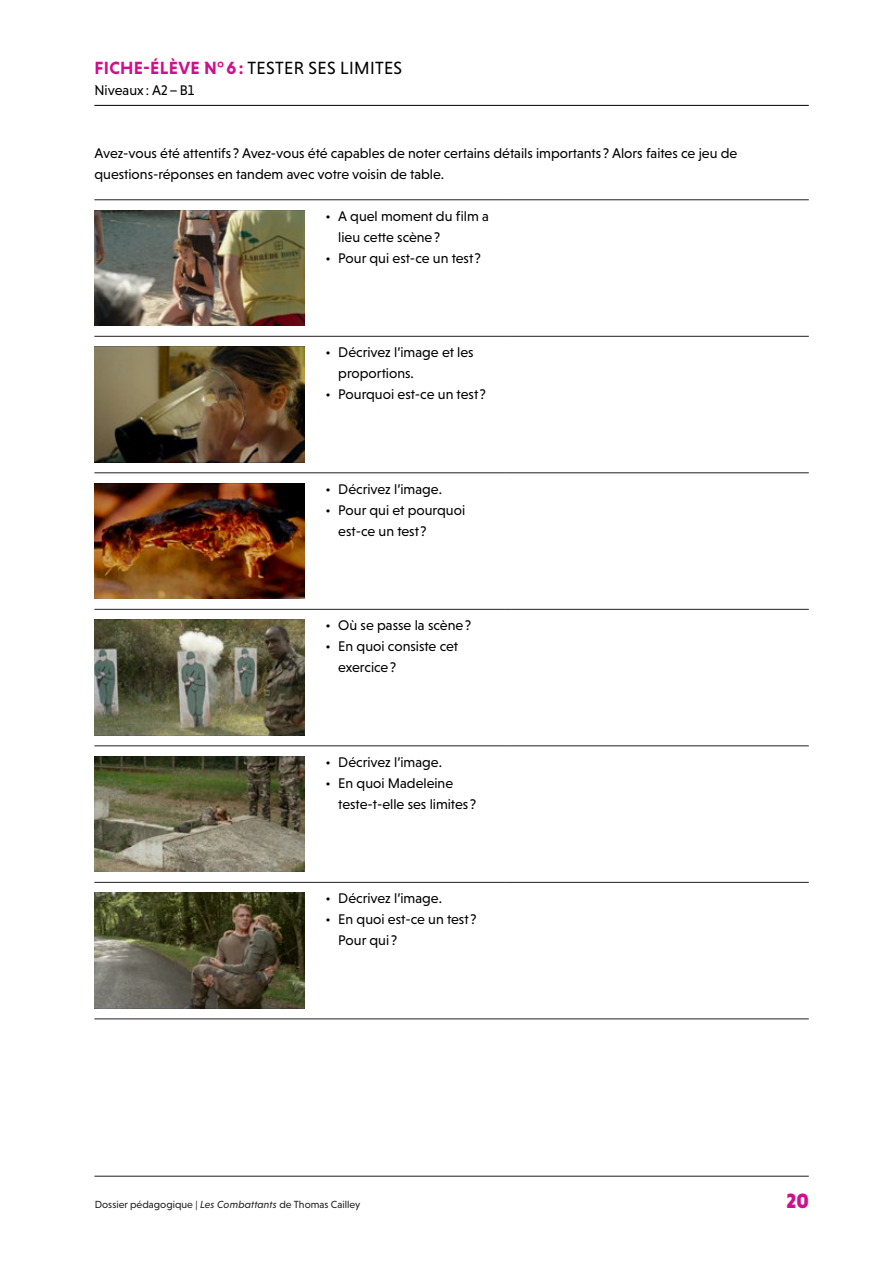
<style>
.page{position:relative;width:893px;height:1263px;background:#fff}
.page>*{position:absolute;margin:0;border:0;box-sizing:border-box;transform-origin:0 0}
.t1{font:900 21px "Niveau Grotesk";color:#cf108c}
.t2{font:18px "Niveau Grotesk";letter-spacing:.015em;color:#000}
.t3{font:14.25px/21px "Niveau Grotesk";color:#000}
.t4{font:10.5px "Niveau Grotesk";color:#231f20}
.s1{font-weight:700;color:#cf108c}
.s2{font-style:italic}
</style>
<div class="page">
<hr style="left:94px;top:1176px;width:715px;height:1px;background:#231f20">
<hr style="left:94px;top:105px;width:715px;height:1px;background:#000">
<hr style="left:94px;top:199px;width:221px;height:1px;background:#231f20">
<hr style="left:315px;top:199px;width:189px;height:1px;background:#231f20">
<hr style="left:504px;top:199px;width:305px;height:1px;background:#231f20">
<hr style="left:94px;top:336px;width:221px;height:1px;background:#231f20">
<hr style="left:315px;top:336px;width:189px;height:1px;background:#231f20">
<hr style="left:504px;top:336px;width:305px;height:1px;background:#231f20">
<hr style="left:94px;top:472px;width:221px;height:1px;background:#231f20">
<hr style="left:315px;top:472px;width:189px;height:1px;background:#231f20">
<hr style="left:504px;top:472px;width:305px;height:1px;background:#231f20">
<hr style="left:94px;top:609px;width:221px;height:1px;background:#231f20">
<hr style="left:315px;top:609px;width:189px;height:1px;background:#231f20">
<hr style="left:504px;top:609px;width:305px;height:1px;background:#231f20">
<hr style="left:94px;top:745px;width:221px;height:1px;background:#231f20">
<hr style="left:315px;top:745px;width:189px;height:1px;background:#231f20">
<hr style="left:504px;top:745px;width:305px;height:1px;background:#231f20">
<hr style="left:94px;top:882px;width:221px;height:1px;background:#231f20">
<hr style="left:315px;top:882px;width:189px;height:1px;background:#231f20">
<hr style="left:504px;top:882px;width:305px;height:1px;background:#231f20">
<hr style="left:94px;top:1018px;width:221px;height:1px;background:#231f20">
<hr style="left:315px;top:1018px;width:189px;height:1px;background:#231f20">
<hr style="left:504px;top:1018px;width:305px;height:1px;background:#231f20">
<img style="left:94px;top:210px;width:210px;height:116px">
<img style="left:94px;top:346px;width:210px;height:116px">
<img style="left:94px;top:620px;width:210px;height:115px">
<img style="left:94px;top:483px;width:211px;height:115px">
<img style="left:94px;top:893px;width:210px;height:115px">
<img style="left:94px;top:756px;width:210px;height:116px">
<p class="t2" style="left:95px;top:57px;width:309px"><span class="s1">FICHE-ÉLÈVE N°6:</span> TESTER SES LIMITES</p>
<p class="t3" style="left:94px;top:79px;width:101px">Niveaux : A2–B1</p>
<p class="t3" style="left:94px;top:142px;width:644px">Avez-vous été attentifs ? Avez-vous été capables de noter certains détails importants ? Alors faites ce jeu de questions-réponses en tandem avec votre voisin de table.</p>
<p class="t3" style="left:338px;top:205px;width:152px;text-indent:-13px">• A quel moment du film a lieu cette scène?</p>
<p class="t3" style="left:326px;top:247px;width:157px">• Pour qui est-ce un test ?</p>
<p class="t3" style="left:338px;top:342px;width:137px;text-indent:-13px">• Décrivez l’image et les proportions.</p>
<p class="t3" style="left:325px;top:384px;width:162px">• Pourquoi est-ce un test ?</p>
<p class="t3" style="left:326px;top:478px;width:118px">• Décrivez l’image.</p>
<p class="t3" style="left:338px;top:499px;width:128px;text-indent:-13px">• Pour qui et pourquoi est-ce un test ?</p>
<p class="t3" style="left:326px;top:615px;width:147px">• Où se passe la scène?</p>
<p class="t3" style="left:338px;top:636px;width:121px;text-indent:-13px">• En quoi consiste cet exercice?</p>
<p class="t3" style="left:326px;top:751px;width:118px">• Décrivez l’image.</p>
<p class="t3" style="left:338px;top:772px;width:139px;text-indent:-13px">• En quoi Madeleine teste-t-elle ses limites ?</p>
<p class="t3" style="left:325px;top:888px;width:118px">• Décrivez l’image.</p>
<p class="t3" style="left:338px;top:909px;width:140px;text-indent:-13px">• En quoi est-ce un test ?<br>Pour qui ?</p>
<p class="t4" style="left:95px;top:1198px;width:267px">Dossier pédagogique | <span class="s2">Les Combattants</span> de Thomas Cailley</p>
<h1 class="t1" style="left:786px;top:1188px;width:24px">20</h1>
</div>
